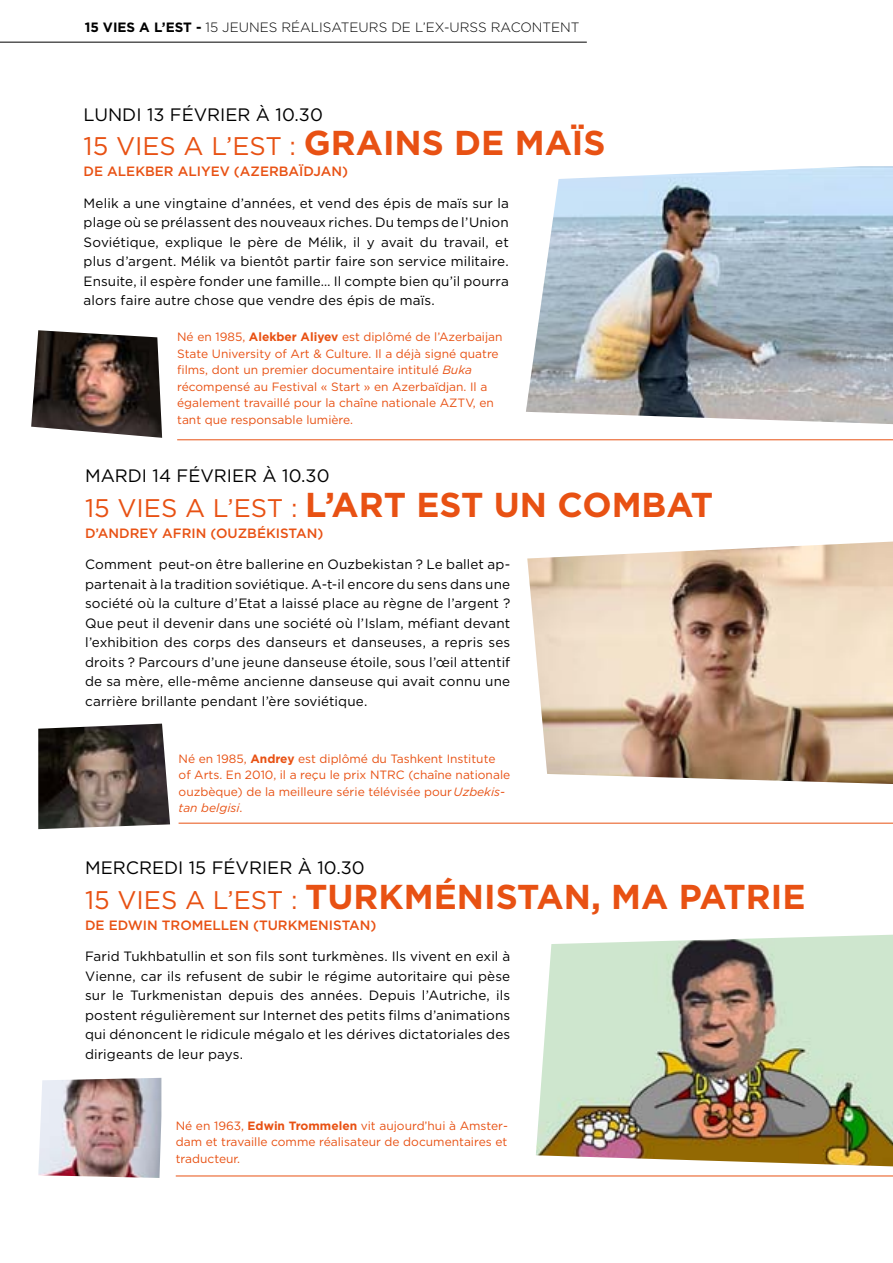
<style>
.page{position:relative;width:893px;height:1263px;background:#fff}
.page>*{position:absolute;margin:0;border:0;box-sizing:border-box;transform-origin:0 0}
.t1{font:700 34.5px "Gotham";color:#e85113}
.t2{font:25.5px "Gotham";color:#e85113}
.t3{font:18px "Gotham";color:#000}
.t4{font:13.5px/19.5px "Gotham";letter-spacing:.01em;color:#000;text-align:justify}
.t5{font:500 13.5px "Gotham";color:#e85113}
.t6{font:300 13.5px "Gotham";color:#000}
.t7{font:700 13.5px "Gotham";color:#000}
.t8{font:12px/16.5px "Gotham";color:#e85113}
.s1{font-weight:700}
.s2{font-weight:700;font-size:34.5px}
.s3{font-style:italic}
.s4{font-weight:400;font-size:25.5px}
</style>
<div class="page">
<hr style="left:0;top:42px;width:587px;height:1px;background:#000">
<hr style="left:177px;top:439px;width:716px;height:1px;background:#e85113">
<img style="left:526px;top:166px;width:367px;height:258px">
<img style="left:31px;top:330px;width:131px;height:108px">
<hr style="left:179px;top:823px;width:714px;height:1px;background:#e85113">
<hr style="left:176px;top:1175px;width:717px;height:1px;background:#e85113">
<img style="left:38px;top:724px;width:132px;height:105px">
<img style="left:38px;top:1078px;width:123px;height:100px">
<img style="left:527px;top:541px;width:366px;height:243px">
<img style="left:536px;top:935px;width:357px;height:231px">
<p class="t7" style="left:85px;top:18px;width:28px">15 VIES</p>
<p class="t7" style="left:139px;top:18px;width:36px">A L’EST</p>
<p class="t6" style="left:196px;top:19px;width:264px"><span class="s1">-</span> 15 JEUNES RÉALISATEURS DE L’EX-URSS</p>
<p class="t6" style="left:491px;top:19px;width:90px">RACONTENT</p>
<h3 class="t3" style="left:84px;top:103px;width:241px">Lundi 13 février à 10.30</h3>
<h2 class="t2" style="left:84px;top:130px;width:523px">15 VIES A L’EST : <span class="s2">GRAINS DE MAÏS</span></h2>
<p class="t5" style="left:84px;top:163px;width:266px">DE ALEKBER ALIYEV (AZERBAÏDJAN)</p>
<p class="t4" style="left:84px;top:193px;width:427px">Melik a une vingtaine d’années, et vend des épis de maïs sur la plage où se prélassent des nouveaux riches. Du temps de l’U nion Soviétique, explique le père de Mélik, il y avait du travail, et plus d’argent. Mélik va bientôt partir faire son service militaire.<br>Ensuite, il espère fonder une famille… I l compte bien qu’il pourra alors faire autre chose que vendre des épis de maïs.</p>
<p class="t8" style="left:177px;top:329px;width:327px">N é en 1985, <span class="s1">ALEKBER ALIYEV</span> est diplômé de l’Azerbaijan State U niversity of Art &amp; Culture. I l a déjà signé quatre films, dont un premier documentaire intitulé <span class="s3">Buka </span>récompensé au Festival « Start » en Azerbaïdjan. I l a également travaillé pour la chaîne nationale AZTV</p>
<p class="t8" style="left:473px;top:395px;width:23px">, en</p>
<p class="t8" style="left:177px;top:411px;width:177px">tant que responsable lumière.</p>
<h3 class="t3" style="left:85px;top:464px;width:246px">Mardi 14 février à 10.30</h3>
<h1 class="t1" style="left:85px;top:481px;width:629px"><span class="s4">15 VIES A L’EST :</span> L’ART EST UN COMBAT</h1>
<p class="t5" style="left:85px;top:524px;width:240px">D’ANDREY AFRIN (OUZBÉKISTAN)</p>
<p class="t4" style="left:85px;top:554px;width:427px">Comment peut-on être ballerine en Ouzbekistan ? Le ballet ap&shy;partenait à la tradition soviétique. A-t-il encore du sens dans une société où la culture d’Etat a laissé place au règne de l’argent ?<br>Que peut il devenir dans une société où l’Islam, méfiant devant l’exhibition des corps des danseurs et danseuses, a repris ses droits ? Parcours d’une jeune danseuse étoile, sous l’œil attentif de sa mère, elle-même ancienne danseuse qui avait connu une carrière brillante pendant l’ère soviétique.</p>
<p class="t8" style="left:179px;top:750px;width:318px">Né en 1985, <span class="s1">ANDREY</span> est diplômé du Tashkent I nstitute of Arts. En 2010, il a reçu le prix NTRC</p>
<p class="t8" style="left:179px;top:766px;width:333px;text-indent:230px">(chaîne nationale ouzbèque) de la meilleure série télévisée pour <span class="s3">Uzbekis&shy;tan belgisi</span>.</p>
<h3 class="t3" style="left:85px;top:856px;width:281px">M ercredi 15 février à 10.30</h3>
<h1 class="t1" style="left:85px;top:873px;width:722px"><span class="s4">15 VIES A L’EST :</span> TURKM ÉNISTAN, MA PATRIE</h1>
<p class="t5" style="left:85px;top:916px;width:293px">DE EDWIN TROMELLEN (TURKMENISTAN)</p>
<p class="t4" style="left:85px;top:946px;width:427px">Farid Tukhbatullin et son fils sont turkmènes. I ls vivent en exil à Vienne, car ils refusent de subir le régime autoritaire qui pèse sur le Turkmenistan depuis des années. Depuis l’Autriche, ils postent régulièrement sur I nternet des petits films d’animations qui dénoncent le ridicule mégalo et les dérives dictatoriales des dirigeants de leur pays.</p>
<p class="t8" style="left:176px;top:1117px;width:334px;text-align:justify">N é en 1963, <span class="s1">EDWIN TROMMELEN</span> vit aujourd’hui à Amster&shy;dam et travaille comme réalisateur de documentaires et traducteur.</p>
</div>
